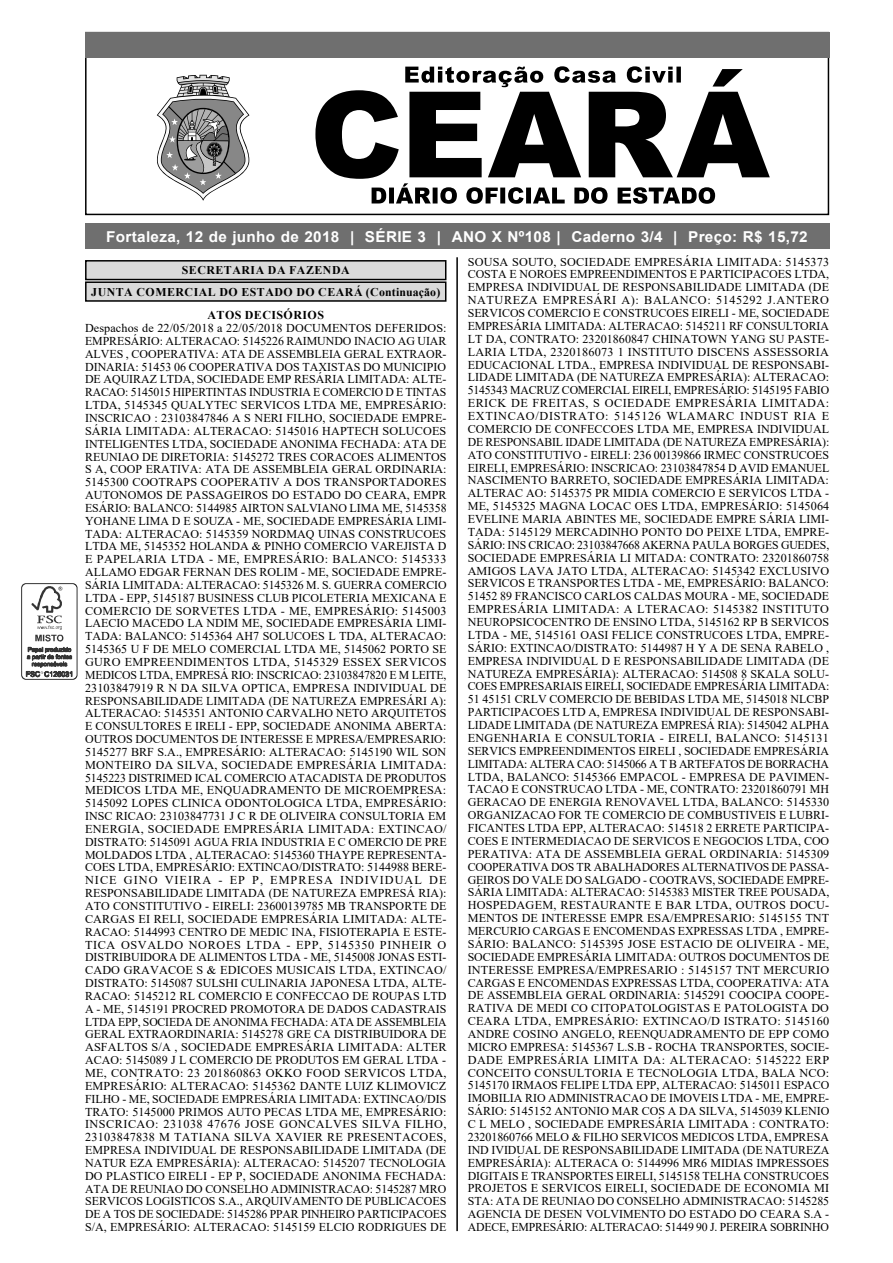
<style>
.page{position:relative;width:893px;height:1263px;background:#fff}
.page>*{position:absolute;margin:0;border:0;box-sizing:border-box;transform-origin:0 0}
.t1{font:700 15px "Arial";letter-spacing:.02em;color:#fff}
.t2{font:12px/12.9px "Times New Roman";letter-spacing:-.01em;color:#000;text-align:justify}
.t3{font:700 12px "Times New Roman";letter-spacing:.035em;color:#000}
.t4{font:700 11.85px/21.5px "Times New Roman";letter-spacing:.045em;color:#000;text-align:center}
</style>
<div class="page">
<svg style="left:157px;top:75px;width:92px;height:126px"></svg>
<svg style="left:315px;top:69px;width:455px;height:110px"></svg>
<svg style="left:405px;top:66px;width:276px;height:21px"></svg>
<svg style="left:372px;top:183px;width:343px;height:21px"></svg>
<div style="left:85px;top:32px;width:744px;height:183px;border:2px solid #000"></div>
<div style="left:85px;top:32px;width:744px;height:25px;background:#6f6f6f"></div>
<div style="left:85px;top:224px;width:744px;height:25px;background:#6f6f6f"></div>
<svg style="left:21px;top:583px;width:56px;height:97px"></svg>
<hr style="left:456px;top:257px;width:2px;height:974px;background:#000">
<div style="left:86px;top:261px;width:360px;height:19px;background:#dadada"></div>
<div style="left:85px;top:260px;width:361px;height:20px;border:2px solid #000"></div>
<div style="left:86px;top:282px;width:360px;height:19px;background:#dadada"></div>
<div style="left:85px;top:281px;width:361px;height:21px;border:2px solid #000"></div>
<p class="t1" style="left:106px;top:226px;width:703px">Fortaleza, 12 de junho de 2018 | SÉRIE 3 | ANO X Nº108 | Caderno 3/4 | Preço: R$ 15,72</p>
<p class="t4" style="left:91px;top:259px;width:351px">SECRETARIA DA FAZENDA<br>JUNTA COMERCIAL DO ESTADO DO CEARÁ (Continuação)</p>
<p class="t3" style="left:207px;top:307px;width:118px">ATOS DECISÓRIOS</p>
<p class="t2" style="left:85px;top:321px;width:363px">Despachos de 22/05/2018 a 22/05/2018 DOCUMENTOS DEFERIDOS:<br>EMPRESÁRIO: ALTERACAO: 5145226 RAIMUNDO INACIO AG UIAR ALVES , COOPERATIVA: ATA DE ASSEMBLEIA GERAL EXTRAOR-DINARIA: 51453 06 COOPERATIVA DOS TAXISTAS DO MUNICIPIO DE AQUIRAZ LTDA, SOCIEDADE EMP RESÁRIA LIMITADA: ALTE-RACAO: 5145015 HIPERTINTAS INDUSTRIA E COMERCIO D E TINTAS LTDA, 5145345 QUALYTEC SERVICOS LTDA ME, EMPRESÁRIO:<br>INSCRICAO : 23103847846 A S NERI FILHO, SOCIEDADE EMPRE-SÁRIA LIMITADA: ALTERACAO: 5145016 HAPTECH SOLUCOES INTELIGENTES LTDA, SOCIEDADE ANONIMA FECHADA: ATA DE REUNIAO DE DIRETORIA: 5145272 TRES CORACOES ALIMENTOS S A, COOP ERATIVA: ATA DE ASSEMBLEIA GERAL ORDINARIA:<br>5145300 COOTRAPS COOPERATIV A DOS TRANSPORTADORES AUTONOMOS DE PASSAGEIROS DO ESTADO DO CEARA, EMPR ESÁRIO: BALANCO: 5144985 AIRTON SALVIANO LIMA ME, 5145358<br>YOHANE LIMA D E SOUZA - ME, SOCIEDADE EMPRESÁRIA LIMI-TADA: ALTERACAO: 5145359 NORDMAQ UINAS CONSTRUCOES LTDA ME, 5145352 HOLANDA &amp; PINHO COMERCIO VAREJISTA D E PAPELARIA LTDA - ME, EMPRESÁRIO: BALANCO: 5145333<br>ALLAMO EDGAR FERNAN DES ROLIM - ME, SOCIEDADE EMPRE-SÁRIA LIMITADA: ALTERACAO: 5145326 M. S. GUERRA COMERCIO LTDA - EPP, 5145187 BUSINESS CLUB PICOLETERIA MEXICANA E COMERCIO DE SORVETES LTDA - ME, EMPRESÁRIO: 5145003<br>LAECIO MACEDO LA NDIM ME, SOCIEDADE EMPRESÁRIA LIMI-TADA: BALANCO: 5145364 AH7 SOLUCOES L TDA, ALTERACAO:<br>5145365 U F DE MELO COMERCIAL LTDA ME, 5145062 PORTO SE GURO EMPREENDIMENTOS LTDA, 5145329 ESSEX SERVICOS MEDICOS LTDA, EMPRESÁ RIO: INSCRICAO: 23103847820 E M LEITE, 23103847919 R N DA SILVA OPTICA, EMPRESA INDIVIDUAL DE RESPONSABILIDADE LIMITADA (DE NATUREZA EMPRESÁRI A):<br>ALTERACAO: 5145351 ANTONIO CARVALHO NETO ARQUITETOS E CONSULTORES E IRELI - EPP, SOCIEDADE ANONIMA ABERTA:<br>OUTROS DOCUMENTOS DE INTERESSE E MPRESA/EMPRESARIO:<br>5145277 BRF S.A., EMPRESÁRIO: ALTERACAO: 5145190 WIL SON MONTEIRO DA SILVA, SOCIEDADE EMPRESÁRIA LIMITADA:<br>5145223 DISTRIMED ICAL COMERCIO ATACADISTA DE PRODUTOS MEDICOS LTDA ME, ENQUADRAMENTO DE MICROEMPRESA:<br>5145092 LOPES CLINICA ODONTOLOGICA LTDA, EMPRESÁRIO:<br>INSC RICAO: 23103847731 J C R DE OLIVEIRA CONSULTORIA EM ENERGIA, SOCIEDADE EMPRESÁRIA LIMITADA: EXTINCAO/ DISTRATO: 5145091 AGUA FRIA INDUSTRIA E C OMERCIO DE PRE MOLDADOS LTDA , ALTERACAO: 5145360 THAYPE REPRESENTA-COES LTDA, EMPRESÁRIO: EXTINCAO/DISTRATO: 5144988 BERE-NICE GINO VIEIRA - EP P, EMPRESA INDIVIDUAL DE RESPONSABILIDADE LIMITADA (DE NATUREZA EMPRESÁ RIA):<br>ATO CONSTITUTIVO - EIRELI: 23600139785 MB TRANSPORTE DE CARGAS EI RELI, SOCIEDADE EMPRESÁRIA LIMITADA: ALTE-RACAO: 5144993 CENTRO DE MEDIC INA, FISIOTERAPIA E ESTE-TICA OSVALDO NOROES LTDA - EPP, 5145350 PINHEIR O DISTRIBUIDORA DE ALIMENTOS LTDA - ME, 5145008 JONAS ESTI-CADO GRAVACOE S &amp; EDICOES MUSICAIS LTDA, EXTINCAO/ DISTRATO: 5145087 SULSHI CULINARIA JAPONESA LTDA, ALTE-RACAO: 5145212 RL COMERCIO E CONFECCAO DE ROUPAS LTD A - ME, 5145191 PROCRED PROMOTORA DE DADOS CADASTRAIS LTDA EPP, SOCIEDA DE ANONIMA FECHADA: ATA DE ASSEMBLEIA GERAL EXTRAORDINARIA: 5145278 GRE CA DISTRIBUIDORA DE ASFALTOS S/A , SOCIEDADE EMPRESÁRIA LIMITADA: ALTER ACAO: 5145089 J L COMERCIO DE PRODUTOS EM GERAL LTDA - ME, CONTRATO: 23 201860863 OKKO FOOD SERVICOS LTDA, EMPRESÁRIO: ALTERACAO: 5145362 DANTE LUIZ KLIMOVICZ FILHO - ME, SOCIEDADE EMPRESÁRIA LIMITADA: EXTINCAO/DIS TRATO: 5145000 PRIMOS AUTO PECAS LTDA ME, EMPRESÁRIO:<br>INSCRICAO: 231038 47676 JOSE GONCALVES SILVA FILHO, 23103847838 M TATIANA SILVA XAVIER RE PRESENTACOES, EMPRESA INDIVIDUAL DE RESPONSABILIDADE LIMITADA (DE NATUR EZA EMPRESÁRIA): ALTERACAO: 5145207 TECNOLOGIA DO PLASTICO EIRELI - EP P, SOCIEDADE ANONIMA FECHADA:<br>ATA DE REUNIAO DO CONSELHO ADMINISTRACAO: 5145287 MRO SERVICOS LOGISTICOS S.A., ARQUIVAMENTO DE PUBLICACOES DE A TOS DE SOCIEDADE: 5145286 PPAR PINHEIRO PARTICIPACOES S/A, EMPRESÁRIO: ALTERACAO: 5145159 ELCIO RODRIGUES DE</p>
<p class="t2" style="left:468px;top:255px;width:363px">SOUSA SOUTO, SOCIEDADE EMPRESÁRIA LIMITADA: 5145373<br>COSTA E NOROES EMPREENDIMENTOS E PARTICIPACOES LTDA, EMPRESA INDIVIDUAL DE RESPONSABILIDADE LIMITADA (DE NATUREZA EMPRESÁRI A): BALANCO: 5145292 J.ANTERO SERVICOS COMERCIO E CONSTRUCOES EIRELI - ME, SOCIEDADE EMPRESÁRIA LIMITADA: ALTERACAO: 5145211 RF CONSULTORIA LT DA, CONTRATO: 23201860847 CHINATOWN YANG SU PASTE-LARIA LTDA, 2320186073 1 INSTITUTO DISCENS ASSESSORIA EDUCACIONAL LTDA., EMPRESA INDIVIDUAL DE RESPONSABI-LIDADE LIMITADA (DE NATUREZA EMPRESÁRIA): ALTERACAO:<br>5145343 MACRUZ COMERCIAL EIRELI, EMPRESÁRIO: 5145195 FABIO ERICK DE FREITAS, S OCIEDADE EMPRESÁRIA LIMITADA:<br>EXTINCAO/DISTRATO: 5145126 WLAMARC INDUST RIA E COMERCIO DE CONFECCOES LTDA ME, EMPRESA INDIVIDUAL DE RESPONSABIL IDADE LIMITADA (DE NATUREZA EMPRESÁRIA):<br>ATO CONSTITUTIVO - EIRELI: 236 00139866 IRMEC CONSTRUCOES EIRELI, EMPRESÁRIO: INSCRICAO: 23103847854 D AVID EMANUEL NASCIMENTO BARRETO, SOCIEDADE EMPRESÁRIA LIMITADA:<br>ALTERAC AO: 5145375 PR MIDIA COMERCIO E SERVICOS LTDA - ME, 5145325 MAGNA LOCAC OES LTDA, EMPRESÁRIO: 5145064<br>EVELINE MARIA ABINTES ME, SOCIEDADE EMPRE SÁRIA LIMI-TADA: 5145129 MERCADINHO PONTO DO PEIXE LTDA, EMPRE-SÁRIO: INS CRICAO: 23103847668 AKERNA PAULA BORGES GUEDES, SOCIEDADE EMPRESÁRIA LI MITADA: CONTRATO: 23201860758<br>AMIGOS LAVA JATO LTDA, ALTERACAO: 5145342 EXCLUSIVO SERVICOS E TRANSPORTES LTDA - ME, EMPRESÁRIO: BALANCO:<br>51452 89 FRANCISCO CARLOS CALDAS MOURA - ME, SOCIEDADE EMPRESÁRIA LIMITADA: A LTERACAO: 5145382 INSTITUTO NEUROPSICOCENTRO DE ENSINO LTDA, 5145162 RP B SERVICOS LTDA - ME, 5145161 OASI FELICE CONSTRUCOES LTDA, EMPRE-SÁRIO: EXTINCAO/DISTRATO: 5144987 H Y A DE SENA RABELO , EMPRESA INDIVIDUAL D E RESPONSABILIDADE LIMITADA (DE NATUREZA EMPRESÁRIA): ALTERACAO: 514508 8 SKALA SOLU-COES EMPRESARIAIS EIRELI, SOCIEDADE EMPRESÁRIA LIMITADA:<br>51 45151 CRLV COMERCIO DE BEBIDAS LTDA ME, 5145018 NLCBP PARTICIPACOES LTD A, EMPRESA INDIVIDUAL DE RESPONSABI-LIDADE LIMITADA (DE NATUREZA EMPRESÁ RIA): 5145042 ALPHA ENGENHARIA E CONSULTORIA - EIRELI, BALANCO: 5145131<br>SERVICS EMPREENDIMENTOS EIRELI , SOCIEDADE EMPRESÁRIA LIMITADA: ALTERA CAO: 5145066 A T B ARTEFATOS DE BORRACHA LTDA, BALANCO: 5145366 EMPACOL - EMPRESA DE PAVIMEN-TACAO E CONSTRUCAO LTDA - ME, CONTRATO: 23201860791 MH GERACAO DE ENERGIA RENOVAVEL LTDA, BALANCO: 5145330<br>ORGANIZACAO FOR TE COMERCIO DE COMBUSTIVEIS E LUBRI-FICANTES LTDA EPP, ALTERACAO: 514518 2 ERRETE PARTICIPA-COES E INTERMEDIACAO DE SERVICOS E NEGOCIOS LTDA, COO PERATIVA: ATA DE ASSEMBLEIA GERAL ORDINARIA: 5145309<br>COOPERATIVA DOS TR ABALHADORES ALTERNATIVOS DE PASSA-GEIROS DO VALE DO SALGADO - COOTRAVS, SOCIEDADE EMPRE-SÁRIA LIMITADA: ALTERACAO: 5145383 MISTER TREE POUSADA, HOSPEDAGEM, RESTAURANTE E BAR LTDA, OUTROS DOCU-MENTOS DE INTERESSE EMPR ESA/EMPRESARIO: 5145155 TNT MERCURIO CARGAS E ENCOMENDAS EXPRESSAS LTDA , EMPRE-SÁRIO: BALANCO: 5145395 JOSE ESTACIO DE OLIVEIRA - ME, SOCIEDADE EMPRESÁRIA LIMITADA: OUTROS DOCUMENTOS DE INTERESSE EMPRESA/EMPRESARIO : 5145157 TNT MERCURIO CARGAS E ENCOMENDAS EXPRESSAS LTDA, COOPERATIVA: ATA DE ASSEMBLEIA GERAL ORDINARIA: 5145291 COOCIPA COOPE-RATIVA DE MEDI CO CITOPATOLOGISTAS E PATOLOGISTA DO CEARA LTDA, EMPRESÁRIO: EXTINCAO/D ISTRATO: 5145160<br>ANDRE COSINO ANGELO, REENQUADRAMENTO DE EPP COMO MICRO EMPRESA: 5145367 L.S.B - ROCHA TRANSPORTES, SOCIE-DADE EMPRESÁRIA LIMITA DA: ALTERACAO: 5145222 ERP CONCEITO CONSULTORIA E TECNOLOGIA LTDA, BALA NCO:<br>5145170 IRMAOS FELIPE LTDA EPP, ALTERACAO: 5145011 ESPACO IMOBILIA RIO ADMINISTRACAO DE IMOVEIS LTDA - ME, EMPRE-SÁRIO: 5145152 ANTONIO MAR COS A DA SILVA, 5145039 KLENIO C L MELO , SOCIEDADE EMPRESÁRIA LIMITADA : CONTRATO:<br>23201860766 MELO &amp; FILHO SERVICOS MEDICOS LTDA, EMPRESA IND IVIDUAL DE RESPONSABILIDADE LIMITADA (DE NATUREZA EMPRESÁRIA): ALTERACA O: 5144996 MR6 MIDIAS IMPRESSOES DIGITAIS E TRANSPORTES EIRELI, 5145158 TELHA CONSTRUCOES PROJETOS E SERVICOS EIRELI, SOCIEDADE DE ECONOMIA MI STA: ATA DE REUNIAO DO CONSELHO ADMINISTRACAO: 5145285<br>AGENCIA DE DESEN VOLVIMENTO DO ESTADO DO CEARA S.A - ADECE, EMPRESÁRIO: ALTERACAO: 51449 90 J. PEREIRA SOBRINHO</p>
</div>
